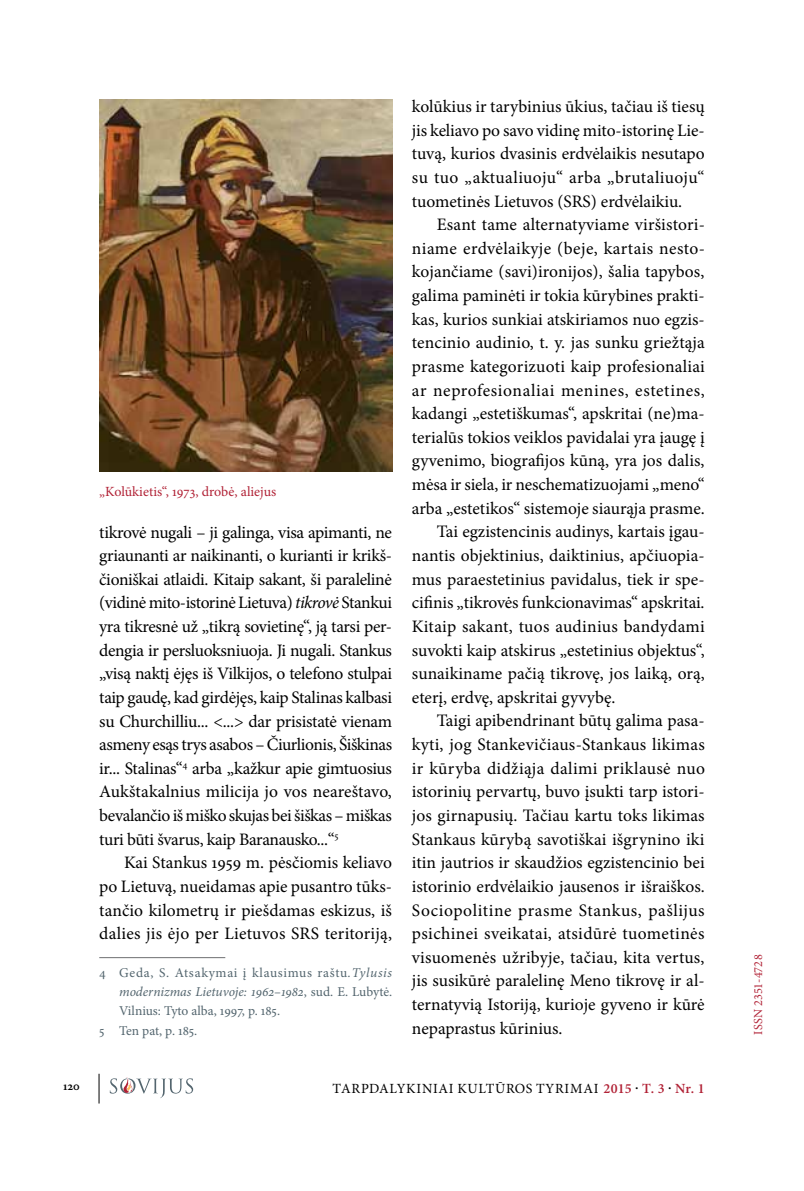
<style>
.page{position:relative;width:804px;height:1191px;background:#fff}
.page>*{position:absolute;margin:0;border:0;box-sizing:border-box;transform-origin:0 0}
.t1{font:17.5px/23.6px "Minion Pro";letter-spacing:.005em;color:#000;text-align:justify}
.t2{font:17.5px "Minion Pro";letter-spacing:.025em;color:#000}
.t3{font:17.5px "Minion Pro";letter-spacing:.03em;color:#000}
.t4{font:17.5px "Minion Pro";letter-spacing:.035em;color:#000}
.t5{font:14px "Minion Pro";letter-spacing:.05em;color:#000}
.t6{font:14px "Minion Pro";letter-spacing:-.005em;color:#b12236}
.t7{font:italic 13.47px "Minion Pro";letter-spacing:-.005em;color:#53656e}
.t8{font:13.47px "Minion Pro";color:#53656e}
.t9{font:13.47px "Minion Pro";letter-spacing:.055em;color:#53656e}
.t10{font:12.25px "Minion Pro";letter-spacing:.015em;color:#b12236}
.t11{font:600 12.25px "Minion Pro";color:#000}
.s1{font-style:italic}
.s2{font-style:normal}
.s3{font-weight:600;color:#b12236}
.s4{font-weight:600}
</style>
<div class="page">
<hr style="left:99px;top:1073px;width:1px;height:30px;background:#000">
<svg style="left:110px;top:1077px;width:83px;height:21px"></svg>
<hr style="left:99px;top:957px;width:126px;height:1px;background:#6d6e71">
<img style="left:99px;top:99px;width:293px;height:372px">
<p class="t11" style="left:63px;top:1077px;width:18px">120</p>
<p class="t6" style="left:99px;top:482px;width:178px">„Kolūkietis“, 1973, drobė, aliejus</p>
<p class="t1" style="left:99px;top:520px;width:294px">tikrovė nugali – ji galinga, visa apimanti, ne griaunanti ar naikinanti, o kurianti ir krikš&shy;čioniškai atlaidi. Kitaip sakant, ši paralelinė (vidinė mito-istorinė Lietuva) <span class="s1">tikrovė</span> Stankui yra tikresnė už „tikrą sovietinę“, ją tarsi per&shy;dengia ir persluoksniuoja. Ji nugali. Stankus „visą naktį ėjęs iš Vilkijos, o telefono stulpai taip gaudę, kad girdėjęs, kaip Stalinas kalbasi su Churchilliu... &lt;...&gt; dar prisistatė vienam asmeny esąs trys asabos – Čiurlionis, Šiškinas ir... Stalinas“<sup>4</sup> arba „kažkur apie gimtuosius Aukštakalnius milicija jo vos neareštavo, bevalančio iš miško skujas bei šiškas – miškas turi būti švarus, kaip Baranausko...“<sup>5</sup></p>
<p class="t1" style="left:99px;top:851px;width:294px;text-indent:25px">Kai Stankus 1959 m. pėsčiomis keliavo po Lietuvą, nueidamas apie pusantro tūks&shy;tančio kilometrų ir piešdamas eskizus, iš dalies jis ėjo per Lietuvos SRS teritoriją,</p>
<p class="t9" style="left:99px;top:963px;width:294px">4 Geda, S. Atsakymai į klausimus raštu<span class="s1">.Tylusis</span></p>
<p class="t7" style="left:119px;top:982px;width:274px">modernizmas Lietuvoje: 1962–1982<span class="s2">, sud. E. Lubytė.</span></p>
<p class="t8" style="left:119px;top:1002px;width:162px">Vilnius: Tyto alba, 1997, p. 185.</p>
<p class="t8" style="left:99px;top:1021px;width:100px">5 Ten pat, p. 185.</p>
<p class="t1" style="left:412px;top:95px;width:294px">kolūkius ir tarybinius ūkius, tačiau iš tiesų jis keliavo po savo vidinę mito-istorinę Lie&shy;tuvą, kurios dvasinis erdvėlaikis nesutapo su tuo „aktualiuoju“ arba „brutaliuoju“ tuometinės Lietuvos (SRS) erdvėlaikiu.</p>
<p class="t1" style="left:437px;top:213px;width:270px">Esant tame alternatyviame viršistori-</p>
<p class="t2" style="left:412px;top:236px;width:294px">niame erdvėlaikyje (beje, kartais nesto-</p>
<p class="t1" style="left:412px;top:260px;width:294px">kojančiame (savi)ironijos), šalia tapybos,</p>
<p class="t1" style="left:412px;top:284px;width:294px">galima paminėti ir tokia kūrybines prakti-</p>
<p class="t1" style="left:412px;top:307px;width:294px">kas, kurios sunkiai atskiriamos nuo egzis-</p>
<p class="t1" style="left:412px;top:331px;width:294px">tencinio audinio, t. y. jas sunku griežtąja</p>
<p class="t1" style="left:412px;top:354px;width:294px">prasme kategorizuoti kaip profesionaliai</p>
<p class="t3" style="left:412px;top:378px;width:294px">ar neprofesionaliai menines, estetines,</p>
<p class="t1" style="left:412px;top:402px;width:294px">kadangi „estetiškumas“, apskritai (ne)ma-</p>
<p class="t1" style="left:412px;top:425px;width:294px">terialūs tokios veiklos pavidalai yra įaugę į</p>
<p class="t1" style="left:412px;top:449px;width:294px">gyvenimo, biografijos kūną, yra jos dalis,</p>
<p class="t1" style="left:412px;top:473px;width:294px">mėsa ir siela, ir neschematizuojami „meno“</p>
<p class="t1" style="left:412px;top:496px;width:294px">arba „estetikos“ sistemoje siaurąja prasme.</p>
<p class="t1" style="left:437px;top:520px;width:269px">Tai egzistencinis audinys, kartais įgau-</p>
<p class="t1" style="left:412px;top:543px;width:294px">nantis objektinius, daiktinius, apčiuopia-</p>
<p class="t1" style="left:412px;top:567px;width:294px">mus paraestetinius pavidalus, tiek ir spe-</p>
<p class="t1" style="left:412px;top:591px;width:294px">cifinis „tikrovės funkcionavimas“ apskritai.</p>
<p class="t1" style="left:412px;top:614px;width:294px">Kitaip sakant, tuos audinius bandydami</p>
<p class="t1" style="left:412px;top:638px;width:294px">suvokti kaip atskirus „estetinius objektus“,</p>
<p class="t1" style="left:412px;top:662px;width:294px">sunaikiname pačią tikrovę, jos laiką, orą,</p>
<p class="t1" style="left:412px;top:685px;width:205px">eterį, erdvę, apskritai gyvybę.</p>
<p class="t1" style="left:437px;top:709px;width:269px">Taigi apibendrinant būtų galima pasa-</p>
<p class="t1" style="left:412px;top:732px;width:294px">kyti, jog Stankevičiaus-Stankaus likimas</p>
<p class="t2" style="left:412px;top:756px;width:294px">ir kūryba didžiąja dalimi priklausė nuo</p>
<p class="t1" style="left:412px;top:780px;width:294px">istorinių pervartų, buvo įsukti tarp istori-</p>
<p class="t1" style="left:412px;top:803px;width:294px">jos girnapusių. Tačiau kartu toks likimas</p>
<p class="t1" style="left:412px;top:827px;width:294px">Stankaus kūrybą savotiškai išgrynino iki</p>
<p class="t1" style="left:412px;top:851px;width:294px">itin jautrios ir skaudžios egzistencinio bei</p>
<p class="t1" style="left:412px;top:874px;width:294px">istorinio erdvėlaikio jausenos ir išraiškos.</p>
<p class="t4" style="left:412px;top:898px;width:294px">Sociopolitine prasme Stankus, pašlijus</p>
<p class="t1" style="left:412px;top:921px;width:294px">psichinei sveikatai, atsidūrė tuometinės</p>
<p class="t1" style="left:412px;top:945px;width:294px">visuomenės užribyje, tačiau, kita vertus,</p>
<p class="t1" style="left:412px;top:969px;width:294px">jis susikūrė paralelinę Meno tikrovę ir al-</p>
<p class="t1" style="left:412px;top:992px;width:294px">ternatyvią Istoriją, kurioje gyveno ir kūrė</p>
<p class="t1" style="left:412px;top:1016px;width:152px">nepaprastus kūrinius.</p>
<p class="t5" style="left:332px;top:1079px;width:373px">Tarpdalykiniai kultūros tyrimai <span class="s3">2015</span> <span class="s4">·</span> <span class="s3">T. 3</span> <span class="s4">·</span> <span class="s3">Nr. 1</span></p>
<p class="t10" style="left:750px;top:1034px;width:82px;rotate:-90deg">ISSN 2351-4728</p>
</div>
